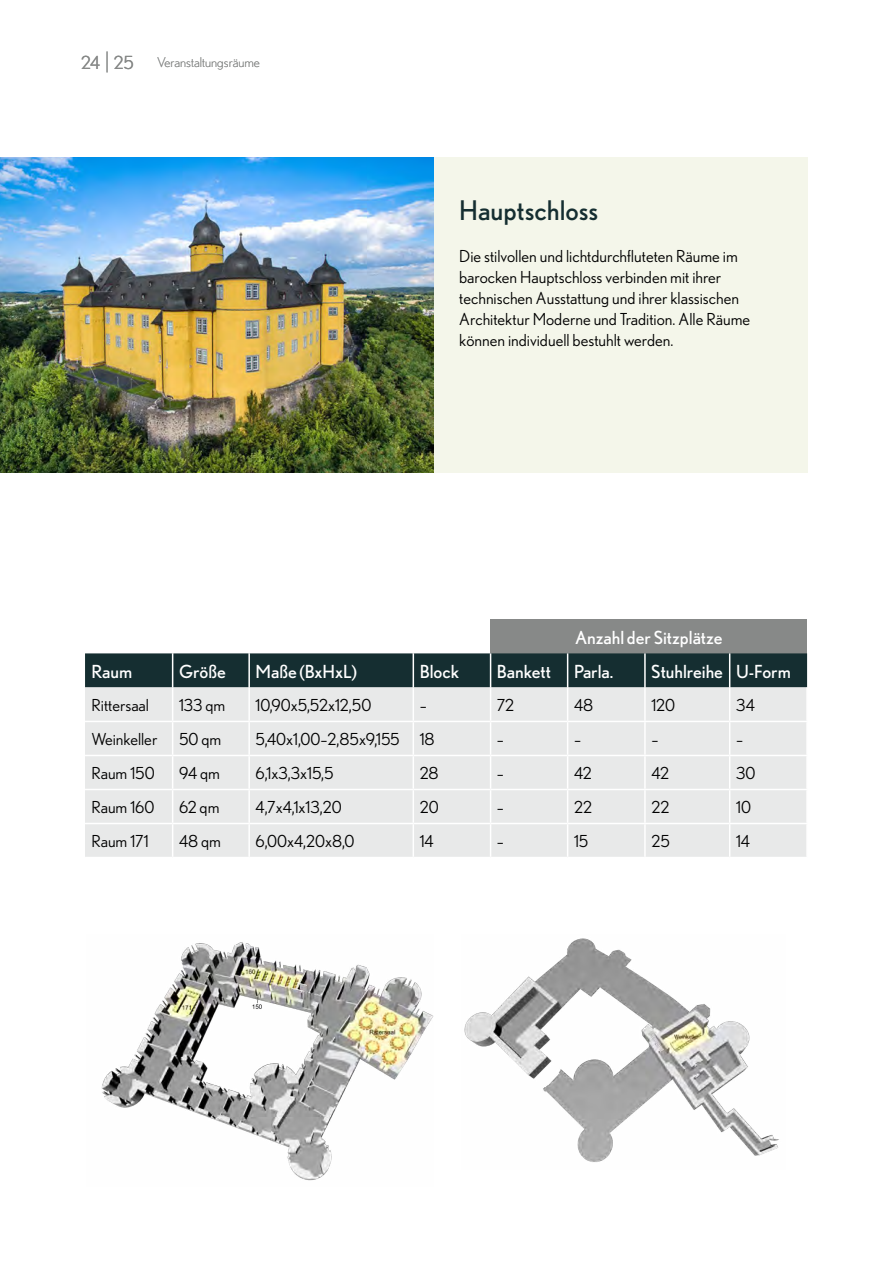
<style>
.page{position:relative;width:893px;height:1263px;background:#fff}
.page>*{position:absolute;margin:0;border:0;box-sizing:border-box;transform-origin:0 0}
.t1{font:27px "Nobel";color:#152e31}
.t2{font:18px "Nobel";color:#fff}
.t3{font:18px "Nobel";color:#878988}
.t4{font:16.5px/21px "Nobel";color:#000}
.t5{font:300 13.5px "Nobel";color:#878988}
</style>
<div class="page">
<img style="left:101px;top:942px;width:333px;height:239px">
<img style="left:464px;top:938px;width:315px;height:224px">
<div style="left:434px;top:157px;width:374px;height:315px;background:#f4f6ea"></div>
<img style="left:0;top:157px;width:434px;height:315px">
<div style="left:491px;top:619px;width:316px;height:34px;background:#878988"></div>
<div style="left:85px;top:653px;width:722px;height:34px;background:#152e31"></div>
<div style="left:85px;top:687px;width:721px;height:170px;background:#e8e9e9"></div>
<hr style="left:172px;top:653px;width:1px;height:34px;background:#fff">
<hr style="left:248px;top:653px;width:2px;height:34px;background:#fff">
<hr style="left:172px;top:687px;width:1px;height:34px;background:#fff">
<hr style="left:248px;top:687px;width:2px;height:34px;background:#fff">
<hr style="left:172px;top:756px;width:1px;height:33px;background:#fff">
<hr style="left:248px;top:756px;width:2px;height:33px;background:#fff">
<hr style="left:172px;top:824px;width:1px;height:33px;background:#fff">
<hr style="left:248px;top:824px;width:2px;height:33px;background:#fff">
<hr style="left:413px;top:687px;width:1px;height:34px;background:#fff">
<hr style="left:490px;top:687px;width:1px;height:34px;background:#fff">
<hr style="left:567px;top:687px;width:1px;height:34px;background:#fff">
<hr style="left:644px;top:687px;width:2px;height:34px;background:#fff">
<hr style="left:729px;top:687px;width:1px;height:34px;background:#fff">
<hr style="left:85px;top:721px;width:88px;height:1px;background:#fff">
<hr style="left:173px;top:721px;width:76px;height:1px;background:#fff">
<hr style="left:172px;top:722px;width:1px;height:33px;background:#fff">
<hr style="left:249px;top:721px;width:164px;height:1px;background:#fff">
<hr style="left:248px;top:722px;width:2px;height:33px;background:#fff">
<hr style="left:413px;top:721px;width:78px;height:1px;background:#fff">
<hr style="left:413px;top:722px;width:1px;height:33px;background:#fff">
<hr style="left:491px;top:721px;width:77px;height:1px;background:#fff">
<hr style="left:490px;top:722px;width:1px;height:33px;background:#fff">
<hr style="left:568px;top:721px;width:77px;height:1px;background:#fff">
<hr style="left:567px;top:722px;width:1px;height:33px;background:#fff">
<hr style="left:645px;top:721px;width:85px;height:1px;background:#fff">
<hr style="left:644px;top:722px;width:2px;height:33px;background:#fff">
<hr style="left:730px;top:721px;width:78px;height:1px;background:#fff">
<hr style="left:729px;top:722px;width:1px;height:33px;background:#fff">
<hr style="left:85px;top:755px;width:88px;height:1px;background:#fff">
<hr style="left:173px;top:755px;width:76px;height:1px;background:#fff">
<hr style="left:249px;top:755px;width:164px;height:1px;background:#fff">
<hr style="left:413px;top:755px;width:78px;height:1px;background:#fff">
<hr style="left:413px;top:756px;width:1px;height:33px;background:#fff">
<hr style="left:491px;top:755px;width:77px;height:1px;background:#fff">
<hr style="left:490px;top:756px;width:1px;height:33px;background:#fff">
<hr style="left:568px;top:755px;width:77px;height:1px;background:#fff">
<hr style="left:567px;top:756px;width:1px;height:33px;background:#fff">
<hr style="left:645px;top:755px;width:85px;height:1px;background:#fff">
<hr style="left:644px;top:756px;width:2px;height:33px;background:#fff">
<hr style="left:730px;top:755px;width:78px;height:1px;background:#fff">
<hr style="left:729px;top:756px;width:1px;height:33px;background:#fff">
<hr style="left:85px;top:789px;width:88px;height:1px;background:#fff">
<hr style="left:173px;top:789px;width:76px;height:1px;background:#fff">
<hr style="left:172px;top:790px;width:1px;height:33px;background:#fff">
<hr style="left:249px;top:789px;width:164px;height:1px;background:#fff">
<hr style="left:248px;top:790px;width:2px;height:33px;background:#fff">
<hr style="left:413px;top:789px;width:78px;height:1px;background:#fff">
<hr style="left:413px;top:790px;width:1px;height:33px;background:#fff">
<hr style="left:491px;top:789px;width:77px;height:1px;background:#fff">
<hr style="left:490px;top:790px;width:1px;height:33px;background:#fff">
<hr style="left:568px;top:789px;width:77px;height:1px;background:#fff">
<hr style="left:567px;top:790px;width:1px;height:33px;background:#fff">
<hr style="left:645px;top:789px;width:85px;height:1px;background:#fff">
<hr style="left:644px;top:790px;width:2px;height:33px;background:#fff">
<hr style="left:730px;top:789px;width:78px;height:1px;background:#fff">
<hr style="left:729px;top:790px;width:1px;height:33px;background:#fff">
<hr style="left:85px;top:823px;width:88px;height:1px;background:#fff">
<hr style="left:173px;top:823px;width:76px;height:1px;background:#fff">
<hr style="left:249px;top:823px;width:164px;height:1px;background:#fff">
<hr style="left:413px;top:823px;width:78px;height:1px;background:#fff">
<hr style="left:413px;top:824px;width:1px;height:33px;background:#fff">
<hr style="left:491px;top:823px;width:77px;height:1px;background:#fff">
<hr style="left:490px;top:824px;width:1px;height:33px;background:#fff">
<hr style="left:568px;top:823px;width:77px;height:1px;background:#fff">
<hr style="left:567px;top:824px;width:1px;height:33px;background:#fff">
<hr style="left:645px;top:823px;width:85px;height:1px;background:#fff">
<hr style="left:644px;top:824px;width:2px;height:33px;background:#fff">
<hr style="left:730px;top:823px;width:78px;height:1px;background:#fff">
<hr style="left:729px;top:824px;width:1px;height:33px;background:#fff">
<hr style="left:490px;top:653px;width:1px;height:34px;background:#fff">
<hr style="left:567px;top:653px;width:1px;height:34px;background:#fff">
<hr style="left:644px;top:653px;width:2px;height:34px;background:#fff">
<hr style="left:729px;top:653px;width:1px;height:34px;background:#fff">
<hr style="left:413px;top:653px;width:1px;height:34px;background:#fff">
<svg style="left:107px;top:51px;width:1px;height:21px"></svg>
<p class="t3" style="left:81px;top:52px;width:54px">24 25</p>
<p class="t5" style="left:157px;top:55px;width:104px">Veranstaltungsräume</p>
<h1 class="t1" style="left:459px;top:195px;width:141px">Hauptschloss</h1>
<p class="t4" style="left:459px;top:246px;width:292px">Die stilvollen und lichtdurchfluteten Räume im barocken Hauptschloss verbinden mit ihrer technischen Ausstattung und ihrer klassischen Architektur Moderne und Tradition. Alle Räume können individuell bestuhlt werden.</p>
<p class="t2" style="left:575px;top:627px;width:149px">Anzahl der Sitzplätze</p>
<p class="t2" style="left:91px;top:661px;width:42px">Raum</p>
<p class="t2" style="left:179px;top:661px;width:48px">Größe</p>
<p class="t2" style="left:256px;top:661px;width:103px">Maße (BxHxL)</p>
<p class="t2" style="left:420px;top:661px;width:41px">Block</p>
<p class="t2" style="left:497px;top:661px;width:56px">Bankett</p>
<p class="t2" style="left:574px;top:661px;width:41px">Parla.</p>
<p class="t2" style="left:651px;top:661px;width:141px">Stuhlreihe U-Form</p>
<p class="t4" style="left:91px;top:694px;width:59px">Rittersaal</p>
<p class="t4" style="left:179px;top:694px;width:48px">133 qm</p>
<p class="t4" style="left:256px;top:694px;width:117px">10,90x5,52x12,50</p>
<p class="t4" style="left:420px;top:694px;width:9px">–</p>
<p class="t4" style="left:497px;top:694px;width:19px">72</p>
<p class="t4" style="left:574px;top:694px;width:21px">48</p>
<p class="t4" style="left:651px;top:694px;width:25px">120</p>
<p class="t4" style="left:736px;top:694px;width:20px">34</p>
<p class="t4" style="left:91px;top:728px;width:67px">Weinkeller</p>
<p class="t4" style="left:179px;top:728px;width:44px">50 qm</p>
<p class="t4" style="left:256px;top:728px;width:181px">5,40x1,00–2,85x9,155 18</p>
<p class="t4" style="left:497px;top:728px;width:9px">–</p>
<p class="t4" style="left:574px;top:728px;width:9px">–</p>
<p class="t4" style="left:651px;top:728px;width:9px">–</p>
<p class="t4" style="left:736px;top:728px;width:9px">–</p>
<p class="t4" style="left:91px;top:762px;width:65px">Raum 150</p>
<p class="t4" style="left:179px;top:762px;width:42px">94 qm</p>
<p class="t4" style="left:256px;top:762px;width:80px">6,1x3,3x15,5</p>
<p class="t4" style="left:420px;top:762px;width:20px">28</p>
<p class="t4" style="left:497px;top:762px;width:9px">–</p>
<p class="t4" style="left:574px;top:762px;width:19px">42</p>
<p class="t4" style="left:651px;top:762px;width:19px">42</p>
<p class="t4" style="left:736px;top:762px;width:21px">30</p>
<p class="t4" style="left:91px;top:796px;width:64px">Raum 160</p>
<p class="t4" style="left:179px;top:796px;width:42px">62 qm</p>
<p class="t4" style="left:256px;top:796px;width:88px">4,7x4,1x13,20</p>
<p class="t4" style="left:420px;top:796px;width:20px">20</p>
<p class="t4" style="left:497px;top:796px;width:9px">–</p>
<p class="t4" style="left:574px;top:796px;width:20px">22</p>
<p class="t4" style="left:651px;top:796px;width:20px">22</p>
<p class="t4" style="left:736px;top:796px;width:17px">10</p>
<p class="t4" style="left:91px;top:830px;width:59px">Raum 171</p>
<p class="t4" style="left:179px;top:830px;width:43px">48 qm</p>
<p class="t4" style="left:256px;top:830px;width:100px">6,00x4,20x8,0</p>
<p class="t4" style="left:420px;top:830px;width:16px">14</p>
<p class="t4" style="left:497px;top:830px;width:9px">–</p>
<p class="t4" style="left:574px;top:830px;width:16px">15</p>
<p class="t4" style="left:651px;top:830px;width:20px">25</p>
<p class="t4" style="left:736px;top:830px;width:16px">14</p>
</div>
